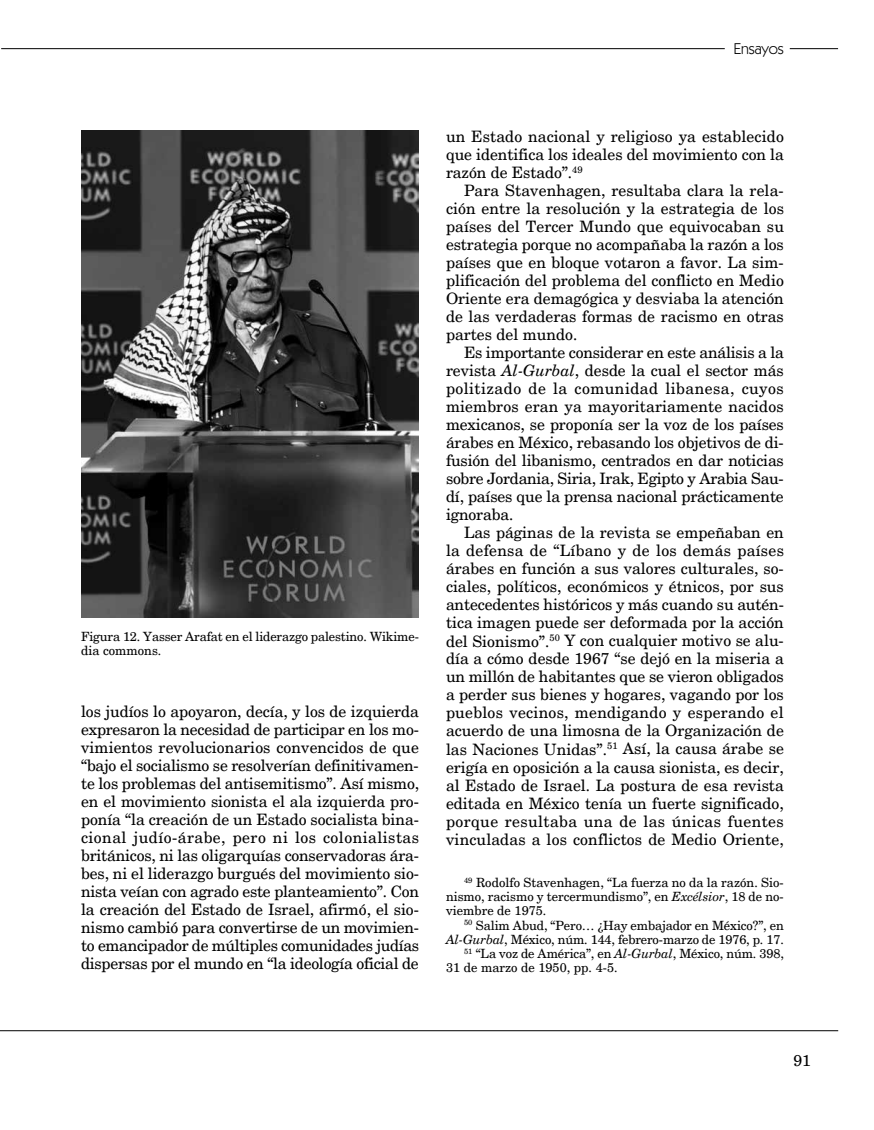
<style>
.page{position:relative;width:874px;height:1130px;background:#fff}
.page>*{position:absolute;margin:0;border:0;box-sizing:border-box;transform-origin:0 0}
.t1{font:15.75px/18px "New Century Schlbk";letter-spacing:-.005em;color:#000;text-align:justify}
.t2{font:15.75px "Kabel IT Cby BT";color:#000}
.t3{font:12.75px/14.2px "New Century Schlbk";letter-spacing:-.01em;color:#000;text-align:justify}
.s1{font-style:italic}
.s2{color:#fff}
</style>
<div class="page">
<hr style="left:2px;top:48px;width:721px;height:1px;background:#000">
<hr style="left:789px;top:48px;width:48px;height:1px;background:#000">
<hr style="left:0;top:1030px;width:837px;height:1px;background:#000">
<img style="left:81px;top:131px;width:337px;height:487px">
<p class="t2" style="left:733px;top:39px;width:52px">Ensayos</p>
<p class="t3" style="left:81px;top:629px;width:339px">Figura 12. Yasser Arafat en el liderazgo palestino. Wikime&shy;dia commons.</p>
<p class="t1" style="left:81px;top:702px;width:339px">los judíos lo apoyaron, decía, y los de izquierda expresaron la necesidad de participar en los mo&shy;vimientos revolucionarios convencidos de que “bajo el socialismo se resolverían definitivamen&shy;te los problemas del antisemitismo”. Así mismo, en el movimiento sionista el ala izquierda pro&shy;ponía “la creación de un Estado socialista bina&shy;cional judío-árabe, pero ni los colonialistas británicos, ni las oligarquías conservadoras ára&shy;bes, ni el liderazgo burgués del movimiento sio&shy;nista veían con agrado este planteamiento”. Con la creación del Estado de Israel, afirmó, el sio&shy;nismo cambió para convertirse de un movimien&shy;to emancipador de múltiples comunidades judías dispersas por el mundo en “la ideología oficial de</p>
<p class="t1" style="left:446px;top:128px;width:339px">un Estado nacional y religioso ya establecido que identifica los ideales del movimiento con la razón de Estado”.<sup>49</sup></p>
<p class="t1" style="left:445px;top:182px;width:339px;text-indent:18px">Para Stavenhagen, resultaba clara la rela&shy;ción entre la resolución y la estrategia de los países del Tercer Mundo que equivocaban su estrategia porque no acompañaba la razón a los países que en bloque votaron a favor. La sim&shy;plificación del problema del conflicto en Medio Oriente era demagógica y desviaba la atención de las verdaderas formas de racismo en otras partes del mundo.</p>
<p class="t1" style="left:445px;top:344px;width:339px;text-indent:18px">Es importante considerar en este análisis a la revista <span class="s1">Al-Gurbal</span>, desde la cual el sector más politizado de la comunidad libanesa, cuyos miembros eran ya mayoritariamente nacidos mexicanos, se proponía ser la voz de los países árabes en México, rebasando los objetivos de di&shy;fusión del libanismo, centrados en dar noticias sobre Jordania, Siria, Irak, Egipto y Arabia Sau&shy;dí, países que la prensa nacional prácticamente ignoraba. <span class="s2">13</span></p>
<p class="t1" style="left:445px;top:524px;width:339px;text-indent:18px">Las páginas de la revista se empeñaban en la defensa de “Líbano y de los demás países árabes en función a sus valores culturales, so&shy;ciales, políticos, económicos y étnicos, por sus antecedentes históricos y más cuando su autén&shy;tica imagen puede ser deformada por la acción del Sionismo”.<sup>50</sup> Y con cualquier motivo se alu&shy;día a cómo desde 1967 “se dejó en la miseria a un millón de habitantes que se vieron obligados a perder sus bienes y hogares, vagando por los pueblos vecinos, mendigando y esperando el acuerdo de una limosna de la Organización de las Naciones Unidas”.<sup>51</sup> Así, la causa árabe se erigía en oposición a la causa sionista, es decir, al Estado de Israel. La postura de esa revista editada en México tenía un fuerte significado, porque resultaba una de las únicas fuentes vinculadas a los conflictos de Medio Oriente,</p>
<p class="t3" style="left:446px;top:875px;width:339px;text-indent:18px"><sup>49</sup> Rodolfo Stavenhagen, “La fuerza no da la razón. Sio&shy;nismo, racismo y tercermundismo”, en <span class="s1">Excélsior</span>, 18 de no&shy;viembre de 1975.</p>
<p class="t3" style="left:464px;top:918px;width:321px"><sup>50</sup> Salim Abud, “Pero… ¿Hay embajador en México?”, en</p>
<p class="t3" style="left:445px;top:932px;width:339px"><span class="s1">Al-Gurbal</span>, México, núm. 144, febrero-marzo de 1976, p. 17.</p>
<p class="t3" style="left:464px;top:946px;width:321px"><sup>51</sup> “La voz de América”, en <span class="s1">Al-Gurbal</span>, México, núm. 398,</p>
<p class="t3" style="left:446px;top:960px;width:173px">31 de marzo de 1950, pp. 4-5.</p>
<p class="t1" style="left:792px;top:1051px;width:19px">91</p>
</div>
